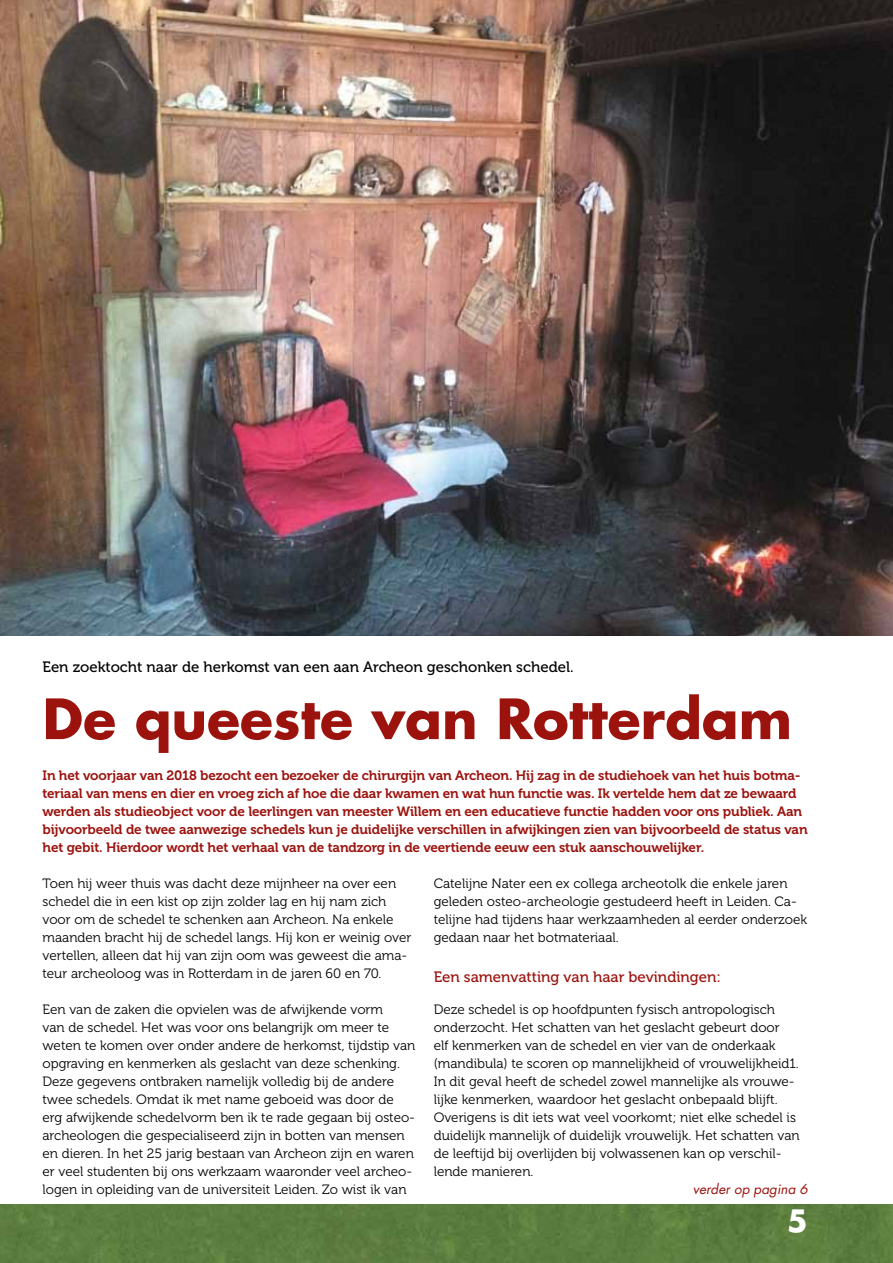
<style>
.page{position:relative;width:893px;height:1263px;background:#fff}
.page>*{position:absolute;margin:0;border:0;box-sizing:border-box;transform-origin:0 0}
.t1{font:700 54px "Futura";color:#9c130e}
.t2{font:700 30px "Futura";color:#fff}
.t3{font:15px "Museo 500";color:#000}
.t4{font:15px "Museo 500";color:#9c130e}
.t5{font:13.5px/18px "Museo 300";color:#000}
.t6{font:13.5px/18px "Museo 700";letter-spacing:-.01em;color:#9c130e}
.t7{font:italic 13.5px "Futura";color:#9c130e}
</style>
<div class="page">
<div style="left:0;top:1204px;width:893px;height:59px;background:#5b7d3f"></div>
<img style="left:0;top:0;width:893px;height:636px">
<p class="t3" style="left:43px;top:658px;width:533px">Een zoektocht naar de herkomst van een aan Archeon geschonken schedel.</p>
<h1 class="t1" style="left:43px;top:681px;width:751px">De queeste van Rotterdam</h1>
<p class="t6" style="left:43px;top:766px;width:767px">In het voorjaar van 2018 bezocht een bezoeker de chirurgijn van Archeon. Hij zag in de studiehoek van het huis botma&shy;teriaal van mens en dier en vroeg zich af hoe die daar kwamen en wat hun functie was. Ik vertelde hem dat ze bewaard werden als studieobject voor de leerlingen van meester Willem en een educatieve functie hadden voor ons publiek. Aan bijvoorbeeld de twee aanwezige schedels kun je duidelijke verschillen in afwijkingen zien van bijvoorbeeld de status van het gebit. Hierdoor wordt het verhaal van de tandzorg in de veertiende eeuw een stuk aanschouwelijker.</p>
<p class="t5" style="left:43px;top:874px;width:370px">Toen hij weer thuis was dacht deze mijnheer na over een schedel die in een kist op zijn zolder lag en hij nam zich voor om de schedel te schenken aan Archeon. Na enkele maanden bracht hij de schedel langs. Hij kon er weinig over vertellen, alleen dat hij van zijn oom was geweest die ama&shy;teur archeoloog was in Rotterdam in de jaren 60 en 70.</p>
<p class="t5" style="left:43px;top:1000px;width:374px">Een van de zaken die opvielen was de afwijkende vorm<br>van de schedel. Het was voor ons belangrijk om meer te weten te komen over onder andere de herkomst, tijdstip van opgraving en kenmerken als geslacht van deze schenking.<br>Deze gegevens ontbraken namelijk volledig bij de andere twee schedels. Omdat ik met name geboeid was door de erg afwijkende schedelvorm ben ik te rade gegaan bij osteo&shy;archeologen die gespecialiseerd zijn in botten van mensen en dieren. In het 25 jarig bestaan van Archeon zijn en waren er veel studenten bij ons werkzaam waaronder veel archeo&shy;logen in opleiding van de universiteit Leiden. Zo wist ik van</p>
<p class="t5" style="left:434px;top:874px;width:375px">Catelijne Nater een ex collega archeotolk die enkele jaren geleden osteo-archeologie gestudeerd heeft in Leiden. Ca&shy;telijne had tijdens haar werkzaamheden al eerder onderzoek gedaan naar het botmateriaal.</p>
<p class="t4" style="left:434px;top:969px;width:289px">Een samenvatting van haar bevindingen:</p>
<p class="t5" style="left:434px;top:1000px;width:367px">Deze schedel is op hoofdpunten fysisch antropologisch onderzocht. Het schatten van het geslacht gebeurt door<br>elf kenmerken van de schedel en vier van de onderkaak (mandibula) te scoren op mannelijkheid of vrouwelijkheid1.<br>In dit geval heeft de schedel zowel mannelijke als vrouwe&shy;lijke kenmerken, waardoor het geslacht onbepaald blijft.<br>Overigens is dit iets wat veel voorkomt; niet elke schedel is duidelijk mannelijk of duidelijk vrouwelijk. Het schatten van de leeftijd bij overlijden bij volwassenen kan op verschil&shy;lende manieren.</p>
<p class="t7" style="left:693px;top:1179px;width:117px">verder op pagina 6</p>
<h2 class="t2" style="left:787px;top:1200px;width:22px">5</h2>
</div>
